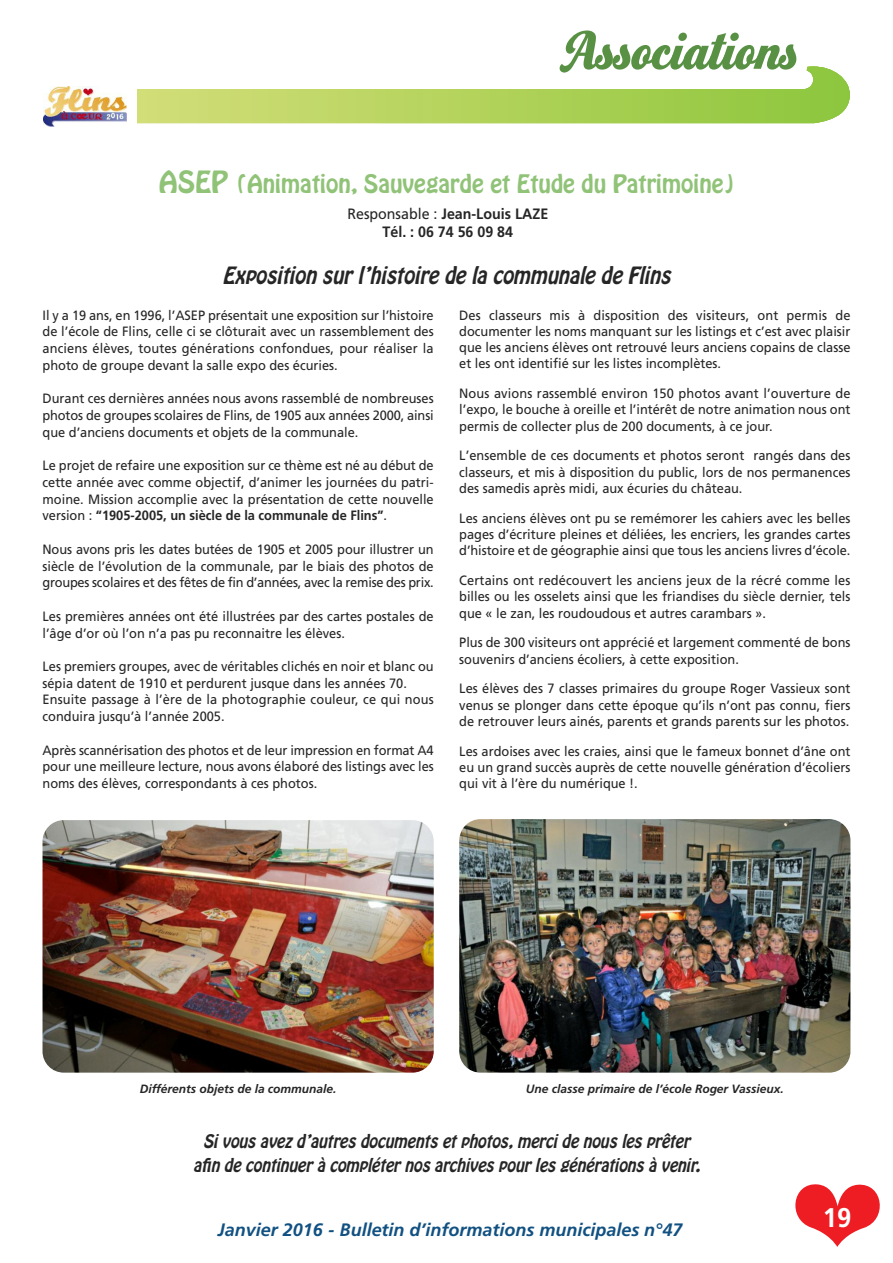
<style>
.page{position:relative;width:893px;height:1263px;background:#fff}
.page>*{position:absolute;margin:0;border:0;box-sizing:border-box;transform-origin:0 0}
.t1{font:55.5px "Home Run Script";color:#599144}
.t2{font:700 27px "Frutiger";color:#fff;scale:.95 1}
.t3{font:22.5px "Hobo Std";color:#90c377}
.t4{font:italic 21px "Hobo Std";color:#272627;scale:.95 1}
.t5{font:italic 700 18px "Frutiger";color:#115182}
.t6{font:italic 16.5px/24px "Hobo Std";color:#272627;text-align:center;scale:.95 1}
.t7{font:700 15px/18px "Frutiger";color:#272627;text-align:center;scale:.95 1}
.t8{font:13.5px/16.8px "Frutiger";color:#272627;text-align:justify;scale:.95 1}
.t9{font:italic 700 12px "Frutiger";color:#272627}
.s1{font-size:27px}
.s2{font-weight:400}
.s3{font-weight:700}
</style>
<div class="page">
<svg style="left:795px;top:1184px;width:85px;height:63px"></svg>
<img style="left:44px;top:87px;width:82px;height:40px">
<svg style="left:137px;top:67px;width:713px;height:57px"></svg>
<img style="left:459px;top:819px;width:391px;height:253px;border-radius:21px">
<img style="left:43px;top:820px;width:391px;height:253px;border-radius:21px">
<h1 class="t1" style="left:567px;top:17px;width:234px">Associations</h1>
<h3 class="t3" style="left:159px;top:175px;width:577px"><span class="s1">ASEP</span> (Animation, Sauvegarde et Etude du Patrimoine)</h3>
<p class="t7" style="left:347px;top:206px;width:213px"><span class="s2">Responsable :</span> Jean-Louis LAZE<br>Tél. : 06 74 56 09 84</p>
<h3 class="t4" style="left:223px;top:267px;width:477px">Exposition sur l’histoire de la communale de Flins</h3>
<p class="t8" style="left:43px;top:308px;width:413px">Il y a 19 ans, en 1996, l’ASEP présentait une exposition sur l’histoire de l’école de Flins, celle ci se clôturait avec un rassemblement des anciens élèves, toutes générations confondues, pour réaliser la photo de groupe devant la salle expo des écuries.</p>
<p class="t8" style="left:43px;top:391px;width:413px">Durant ces dernières années nous avons rassemblé de nombreuses photos de groupes scolaires de Flins, de 1905 aux années 2000, ainsi que d’anciens documents et objets de la communale.</p>
<p class="t8" style="left:43px;top:458px;width:413px">Le projet de refaire une exposition sur ce thème est né au début de cette année avec comme objectif, d’animer les journées du patri&shy;moine. Mission accomplie avec la présentation de cette nouvelle version : <span class="s3">“1905-2005, un siècle de la communale de Flins”</span>.</p>
<p class="t8" style="left:43px;top:542px;width:413px">Nous avons pris les dates butées de 1905 et 2005 pour illustrer un siècle de l’évolution de la communale, par le biais des photos de groupes scolaires et des fêtes de fin d’années, avec la remise des prix.</p>
<p class="t8" style="left:43px;top:609px;width:413px">Les premières années ont été illustrées par des cartes postales de l’âge d’or où l’on n’a pas pu reconnaitre les élèves.</p>
<p class="t8" style="left:43px;top:659px;width:413px;text-align:left">Les premiers groupes, avec de véritables clichés en noir et blanc ou sépia datent de 1910 et perdurent jusque dans les années 70.<br>Ensuite passage à l’ère de la photographie couleur, ce qui nous conduira jusqu’à l’année 2005.</p>
<p class="t8" style="left:43px;top:743px;width:413px">Après scannérisation des photos et de leur impression en format A4 pour une meilleure lecture, nous avons élaboré des listings avec les noms des élèves, correspondants à ces photos.</p>
<p class="t8" style="left:459px;top:308px;width:413px;line-height:16.2px">Des classeurs mis à disposition des visiteurs, ont permis de documenter les noms manquant sur les listings et c’est avec plaisir que les anciens élèves ont retrouvé leurs anciens copains de classe et les ont identifié sur les listes incomplètes.</p>
<p class="t8" style="left:459px;top:386px;width:413px;line-height:16.2px">Nous avions rassemblé environ 150 photos avant l’ouverture de l’expo, le bouche à oreille et l’intérêt de notre animation nous ont permis de collecter plus de 200 documents, à ce jour.</p>
<p class="t8" style="left:459px;top:449px;width:413px;line-height:16.2px">L’ensemble de ces documents et photos seront rangés dans des classeurs, et mis à disposition du public, lors de nos permanences des samedis après midi, aux écuries du château.</p>
<p class="t8" style="left:459px;top:511px;width:413px;line-height:16.2px">Les anciens élèves ont pu se remémorer les cahiers avec les belles pages d’écriture pleines et déliées, les encriers, les grandes cartes d’histoire et de géographie ainsi que tous les anciens livres d’école.</p>
<p class="t8" style="left:459px;top:573px;width:413px;line-height:16.2px">Certains ont redécouvert les anciens jeux de la récré comme les billes ou les osselets ainsi que les friandises du siècle dernier, tels que « le zan, les roudoudous et autres carambars ».</p>
<p class="t8" style="left:459px;top:635px;width:413px;line-height:16.2px">Plus de 300 visiteurs ont apprécié et largement commenté de bons souvenirs d’anciens écoliers, à cette exposition.</p>
<p class="t8" style="left:459px;top:682px;width:413px;line-height:16.2px">Les élèves des 7 classes primaires du groupe Roger Vassieux sont venus se plonger dans cette époque qu’ils n’ont pas connu, fiers de retrouver leurs ainés, parents et grands parents sur les photos.</p>
<p class="t8" style="left:459px;top:744px;width:413px;line-height:16.2px">Les ardoises avec les craies, ainsi que le fameux bonnet d’âne ont eu un grand succès auprès de cette nouvelle génération d’écoliers qui vit à l’ère du numérique !.</p>
<p class="t9" style="left:140px;top:1084px;width:198px">Différents objets de la communale.</p>
<p class="t9" style="left:526px;top:1084px;width:259px">Une classe primaire de l’école Roger Vassieux.</p>
<p class="t6" style="left:193px;top:1130px;width:539px">Si vous avez d’autres documents et photos, merci de nous les prêter afin de continuer à compléter nos archives pour les générations à venir.</p>
<h3 class="t5" style="left:218px;top:1223px;width:466px">Janvier 2016 - Bulletin d’informations municipales n°47</h3>
<h2 class="t2" style="left:823px;top:1206px;width:31px">19</h2>
</div>
